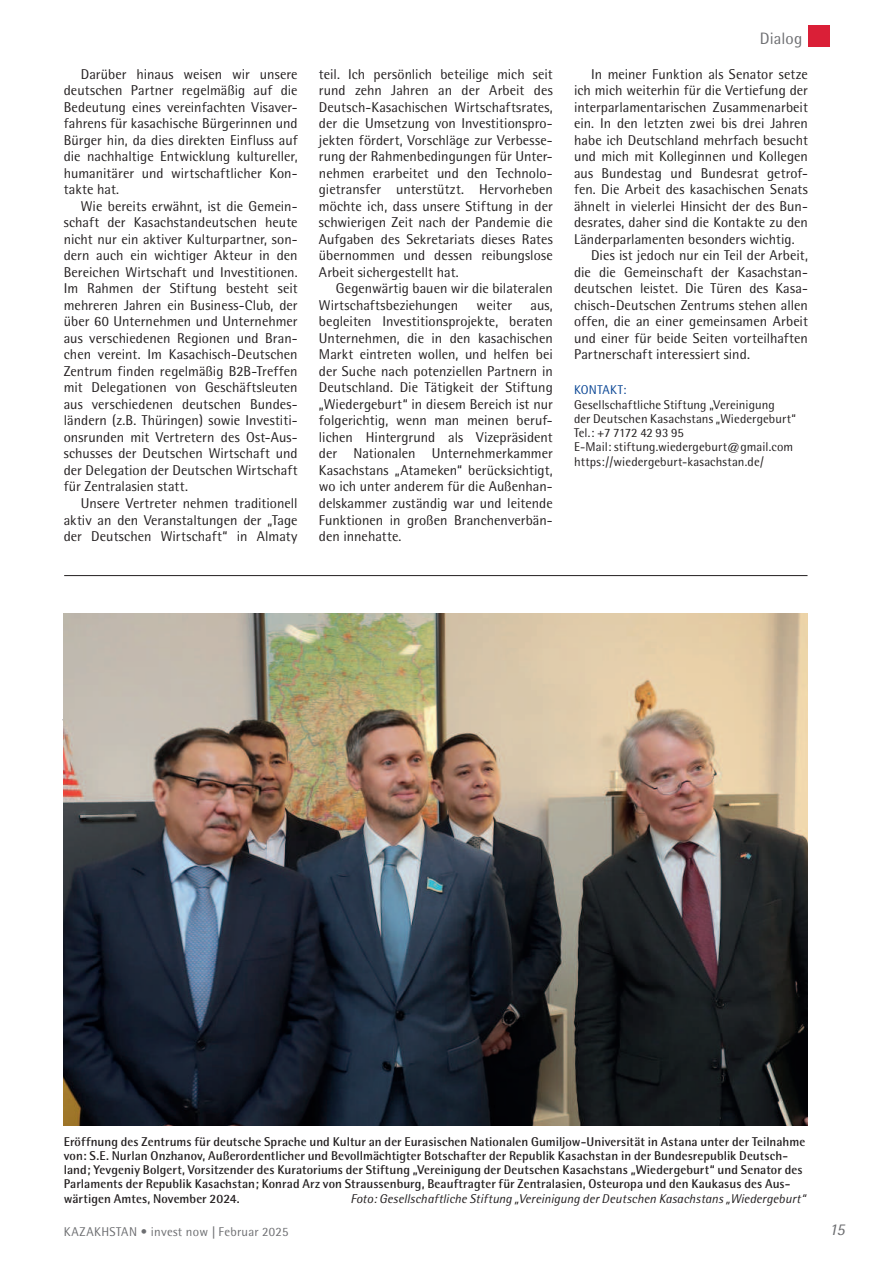
<style>
.page{position:relative;width:893px;height:1263px;background:#fff}
.page>*{position:absolute;margin:0;border:0;box-sizing:border-box;transform-origin:0 0}
.t1{font:16.5px "Rotis Semi Sans";letter-spacing:.005em;color:#6d6e71}
.t2{font:italic 16.5px "Rotis Semi Sans";color:#6d6e71}
.t3{font:14.25px/16.5px "Rotis Semi Sans";color:#231f20;text-align:justify}
.t4{font:700 12.75px/14.2px "Rotis Semi Sans";letter-spacing:.005em;color:#231f20}
.t5{font:12.75px/14.2px "Rotis Semi Sans";letter-spacing:.005em;color:#231f20}
.t6{font:italic 12.75px "Rotis Semi Sans";letter-spacing:.005em;color:#231f20}
.t7{font:12.75px "Rotis Semi Sans";letter-spacing:.02em;color:#6d6e71}
.t8{font:12.75px "Rotis Semi Sans";letter-spacing:.025em;color:#094594}
.s1{font-family:"Meta Book Cyr"}
</style>
<div class="page">
<div style="left:809px;top:25px;width:21px;height:21px;background:#da1f37"></div>
<hr style="left:63px;top:719px;width:745px;height:1px;background:#231f20">
<img style="left:64px;top:614px;width:744px;height:512px">
<hr style="left:64px;top:575px;width:743px;height:1px;background:#231f20">
<p class="t3" style="left:64px;top:67px;width:235px;text-indent:17px">Darüber hinaus weisen wir unsere deutschen Partner regelmäßig auf die Bedeutung eines vereinfachten Visaver&shy;fahrens für kasachische Bürgerinnen und Bürger hin, da dies direkten Einfluss auf die nachhaltige Entwicklung kultureller, humanitärer und wirtschaftlicher Kon&shy;takte hat.</p>
<p class="t3" style="left:64px;top:199px;width:235px;text-indent:17px">Wie bereits erwähnt, ist die Gemein&shy;schaft der Kasachstandeutschen heute nicht nur ein aktiver Kulturpartner, son&shy;dern auch ein wichtiger Akteur in den Bereichen Wirtschaft und Investitionen.<br>Im Rahmen der Stiftung besteht seit mehreren Jahren ein Business-Club, der über 60 Unternehmen und Unternehmer aus verschiedenen Regionen und Bran&shy;chen vereint. Im Kasachisch-Deutschen Zentrum finden regelmäßig B2B-Treffen mit Delegationen von Geschäftsleuten aus verschiedenen deutschen Bundes&shy;ländern (z.B. Thüringen) sowie Investiti&shy;onsrunden mit Vertretern des Ost-Aus&shy;schusses der Deutschen Wirtschaft und der Delegation der Deutschen Wirtschaft für Zentralasien statt.</p>
<p class="t3" style="left:64px;top:496px;width:235px;text-indent:17px">Unsere Vertreter nehmen traditionell aktiv an den Veranstaltungen der „Tage der Deutschen Wirtschaft“ in Almaty</p>
<p class="t3" style="left:319px;top:67px;width:235px">teil. Ich persönlich beteilige mich seit rund zehn Jahren an der Arbeit des Deutsch-Kasachischen Wirtschaftsrates, der die Umsetzung von Investitionspro&shy;jekten fördert, Vorschläge zur Verbesse&shy;rung der Rahmenbedingungen für Unter&shy;nehmen erarbeitet und den Technolo&shy;gietransfer unterstützt. Hervorheben möchte ich, dass unsere Stiftung in der schwierigen Zeit nach der Pandemie die Aufgaben des Sekretariats dieses Rates übernommen und dessen reibungslose Arbeit sichergestellt hat.</p>
<p class="t3" style="left:319px;top:281px;width:235px;text-indent:17px">Gegenwärtig bauen wir die bilateralen<br>Wirtschaftsbeziehungen</p>
<p class="t3" style="left:477px;top:298px;width:37px">weiter</p>
<p class="t3" style="left:319px;top:298px;width:235px;text-indent:212px">aus, begleiten Investitionsprojekte, beraten Unternehmen, die in den kasachischen Markt eintreten wollen, und helfen bei der Suche nach potenziellen Partnern in Deutschland. Die Tätigkeit der Stiftung „Wiedergeburt“ in diesem Bereich ist nur folgerichtig, wenn man meinen beruf&shy;lichen Hintergrund als Vizepräsident der Nationalen Unternehmerkammer Kasachstans „Atameken“ berücksichtigt, wo ich unter anderem für die Außenhan&shy;delskammer zuständig war und leitende Funktionen in großen Branchenverbän&shy;den innehatte.</p>
<p class="t1" style="left:760px;top:31px;width:44px">Dialog</p>
<p class="t3" style="left:591px;top:67px;width:218px">In meiner Funktion als Senator setze</p>
<p class="t3" style="left:574px;top:83px;width:235px">ich mich weiterhin für die Vertiefung der</p>
<p class="t3" style="left:574px;top:100px;width:235px">interparlamentarischen Zusammenarbeit</p>
<p class="t3" style="left:574px;top:116px;width:235px">ein. In den letzten zwei bis drei Jahren</p>
<p class="t3" style="left:574px;top:133px;width:235px">habe ich Deutschland mehrfach besucht</p>
<p class="t3" style="left:574px;top:149px;width:235px">und mich mit Kolleginnen und Kollegen</p>
<p class="t3" style="left:574px;top:166px;width:235px">aus Bundestag und Bundesrat getrof-</p>
<p class="t3" style="left:574px;top:182px;width:235px">fen. Die Arbeit des kasachischen Senats</p>
<p class="t3" style="left:574px;top:199px;width:235px">ähnelt in vielerlei Hinsicht der des Bun-</p>
<p class="t3" style="left:574px;top:215px;width:235px">desrates, daher sind die Kontakte zu den</p>
<p class="t3" style="left:574px;top:232px;width:222px">Länderparlamenten besonders wichtig.</p>
<p class="t3" style="left:591px;top:248px;width:218px">Dies ist jedoch nur ein Teil der Arbeit,</p>
<p class="t3" style="left:574px;top:265px;width:235px">die die Gemeinschaft der Kasachstan-</p>
<p class="t3" style="left:574px;top:281px;width:235px">deutschen leistet. Die Türen des Kasa-</p>
<p class="t3" style="left:574px;top:298px;width:235px">chisch-Deutschen Zentrums stehen allen</p>
<p class="t3" style="left:574px;top:314px;width:235px">offen, die an einer gemeinsamen Arbeit</p>
<p class="t3" style="left:574px;top:331px;width:235px">und einer für beide Seiten vorteilhaften</p>
<p class="t3" style="left:574px;top:347px;width:177px">Partnerschaft interessiert sind.</p>
<p class="t8" style="left:574px;top:385px;width:54px">KONTAKT:</p>
<p class="t5" style="left:574px;top:398px;width:224px">Gesellschaftliche Stiftung „Vereinigung<br>der Deutschen Kasachstans „Wiedergeburt“ Tel.: +7 7172 42 93 95<br>E-Mail: stiftung.wiedergeburt@gmail.com https://wiedergeburt-kasachstan.de/</p>
<p class="t4" style="left:64px;top:1135px;width:743px">Eröffnung des Zentrums für deutsche Sprache und Kultur an der Eurasischen Nationalen Gumiljow-Universität in Astana unter der Teilnahme von: S.E. Nurlan Onzhanov, Außerordentlicher und Bevollmächtigter Botschafter der Republik Kasachstan in der Bundesrepublik Deutsch&shy;land; Yevgeniy Bolgert, Vorsitzender des Kuratoriums der Stiftung „Vereinigung der Deutschen Kasachstans „Wiedergeburt“ und Senator des Parlaments der Republik Kasachstan; Konrad Arz von Straussenburg, Beauftragter für Zentralasien, Osteuropa und den Kaukasus des Aus&shy;wärtigen Amtes, November 2024.</p>
<p class="t6" style="left:350px;top:1193px;width:457px">Foto: Gesellschaftliche Stiftung „Vereinigung der Deutschen Kasachstans „Wiedergeburt“</p>
<p class="t7" style="left:64px;top:1226px;width:226px">KAZAKHSTAN • invest now <span class="s1">|</span> Februar 2025</p>
<p class="t2" style="left:829px;top:1222px;width:17px">15</p>
</div>
